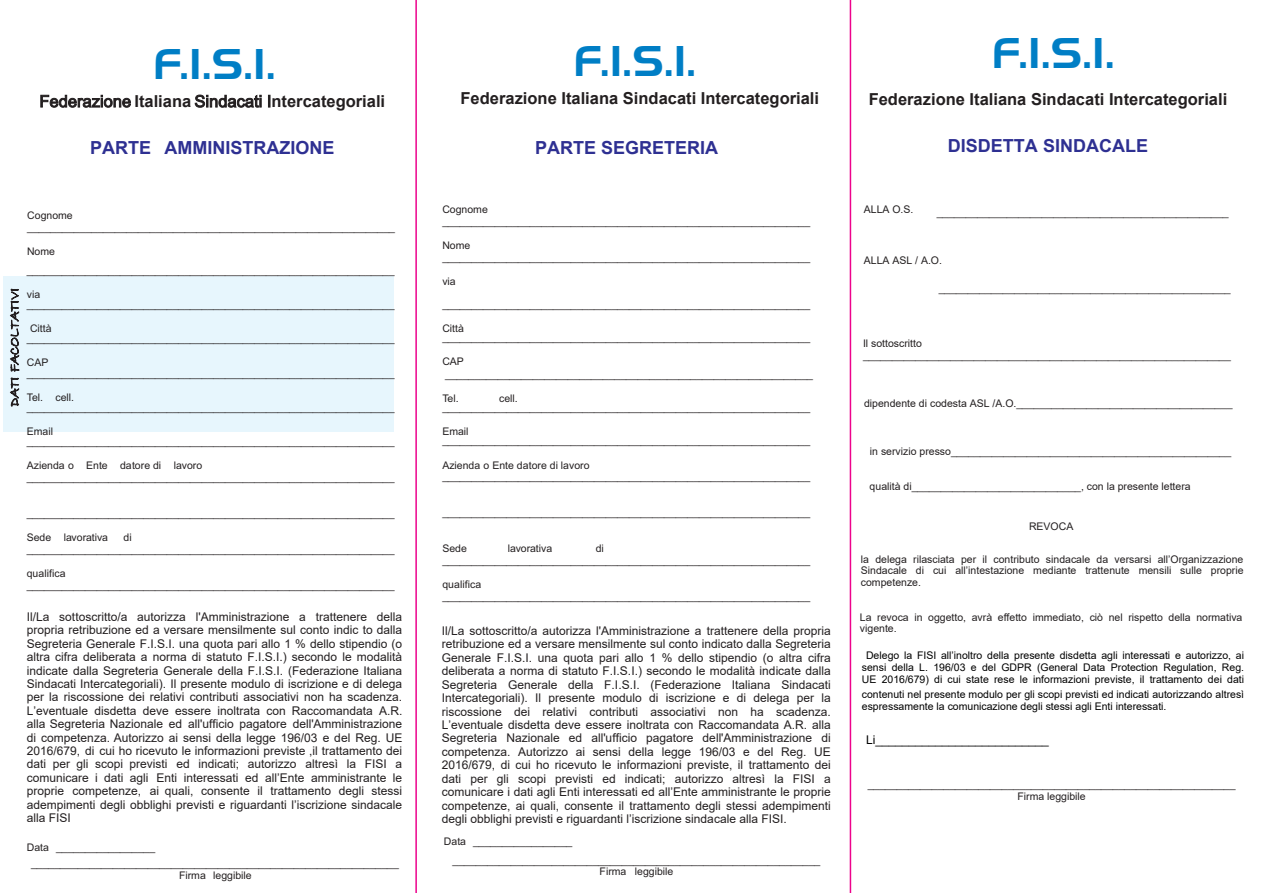
<style>
.page{position:relative;width:1263px;height:893px;background:#fff}
.page>*{position:absolute;margin:0;border:0;box-sizing:border-box;transform-origin:0 0}
.t1{font:700 45px "Handel Got D";color:#007ec5}
.t2{font:700 18px "Arial";color:#2e3092}
.t3{font:700 16.5px "Arial";color:#231f20}
.t4{font:13.5px "Bradley Hand ITC";letter-spacing:.005em;color:#231f20}
.t5{font:12px/13.4px "Arial";color:#231f20;text-align:justify}
.t6{font:12px "Arial";color:#000}
.t7{font:10.5px/12px "Arial";color:#231f20}
.t8{font:10.5px/12px "Arial";color:#000;text-align:center}
.s1{font-weight:400}
</style>
<div class="page">
<hr style="left:415px;top:0;width:2px;height:893px;background:#ed028c">
<hr style="left:850px;top:0;width:1px;height:893px;background:#ed028c">
<div style="left:4px;top:276px;width:390px;height:155px;background:#e7f6fd"></div>
<h1 class="t1" style="left:153px;top:37px;width:124px">F.I.S.I.</h1>
<h3 class="t3" style="left:39px;top:90px;width:347px"><span class="s1">Federazione</span> Italiana <span class="s1">Sindacati I</span>ntercategoriali</h3>
<h2 class="t2" style="left:90px;top:135px;width:246px">PARTE AMMINISTRAZIONE</h2>
<p class="t7" style="left:27px;top:209px;width:369px">Cognome _______________________________________________________________</p>
<p class="t7" style="left:27px;top:242px;width:369px;line-height:19.2px">Nome _______________________________________________________________</p>
<p class="t7" style="left:27px;top:290px;width:369px;line-height:9.9px">via _______________________________________________________________</p>
<p class="t7" style="left:27px;top:323px;width:369px;line-height:9.9px;text-indent:3px">Città _______________________________________________________________</p>
<p class="t7" style="left:27px;top:357px;width:369px;line-height:10.9px">CAP _______________________________________________________________</p>
<p class="t7" style="left:27px;top:392px;width:369px;line-height:9.9px">Tel. cell. _______________________________________________________________</p>
<p class="t7" style="left:27px;top:426px;width:369px;line-height:9.9px">Email _______________________________________________________________</p>
<p class="t7" style="left:27px;top:459px;width:369px">Azienda o Ente datore di lavoro _______________________________________________________________</p>
<p class="t7" style="left:27px;top:507px;width:369px">_______________________________________________________________</p>
<p class="t7" style="left:27px;top:531px;width:83px">Sede lavorativa</p>
<p class="t4" style="left:6px;top:406px;width:120px;rotate:-90deg">DATI FACOLTATIVI</p>
<p class="t7" style="left:27px;top:531px;width:369px;text-indent:97px">di _______________________________________________________________</p>
<p class="t7" style="left:27px;top:567px;width:369px">qualifica _______________________________________________________________</p>
<p class="t5" style="left:27px;top:610px;width:377px">Il/La sottoscritto/a autorizza l'Amministrazione a trattenere della propria retribuzione ed a versare mensilmente sul conto indic to dalla Segreteria Generale F.I.S.I. una quota pari allo 1 % dello stipendio (o altra cifra deliberata a norma di statuto F.I.S.I.) secondo le modalità indicate dalla Segreteria Generale della F.I.S.I. (Federazione Italiana Sindacati Intercategoriali). Il presente modulo di iscrizione e di delega per la riscossione dei relativi contributi associativi non ha scadenza.<br>L’eventuale disdetta deve essere inoltrata con Raccomandata A.R. alla Segreteria Nazionale ed all'ufficio pagatore dell'Amministrazione di competenza. Autorizzo ai sensi della legge 196/03 e del Reg. UE 2016/679, di cui ho ricevuto le informazioni previste ,il trattamento dei dati per gli scopi previsti ed indicati; autorizzo altresì la FISI a comunicare i dati agli Enti interessati ed all’Ente amministrante le proprie competenze, ai quali, consente il trattamento degli stessi adempimenti degli obblighi previsti e riguardanti l’iscrizione sindacale alla FISI</p>
<p class="t7" style="left:31px;top:840px;width:369px;line-height:15.8px;text-indent:-4px">Data _________________ _______________________________________________________________</p>
<p class="t7" style="left:179px;top:869px;width:74px">Firma leggibile</p>
<h1 class="t1" style="left:574px;top:34px;width:124px">F.I.S.I.</h1>
<h3 class="t3" style="left:461px;top:87px;width:360px">Federazione Italiana Sindacati Intercategoriali</h3>
<h2 class="t2" style="left:535px;top:135px;width:185px">PARTE SEGRETERIA</h2>
<p class="t7" style="left:442px;top:203px;width:369px">Cognome _______________________________________________________________</p>
<p class="t7" style="left:442px;top:239px;width:369px">Nome _______________________________________________________________</p>
<p class="t7" style="left:442px;top:275px;width:15px">via</p>
<p class="t7" style="left:442px;top:299px;width:369px">_______________________________________________________________</p>
<p class="t7" style="left:442px;top:324px;width:369px;line-height:9.1px">Città _______________________________________________________________</p>
<p class="t7" style="left:442px;top:355px;width:372px;line-height:12.9px">CAP _______________________________________________________________</p>
<p class="t7" style="left:442px;top:392px;width:18px">Tel.</p>
<p class="t7" style="left:442px;top:394px;width:369px;line-height:9.1px;text-indent:57px">cell. _______________________________________________________________</p>
<p class="t7" style="left:442px;top:427px;width:369px;line-height:9.1px">Email _______________________________________________________________</p>
<p class="t7" style="left:442px;top:459px;width:369px">Azienda o Ente datore di lavoro _______________________________________________________________</p>
<p class="t7" style="left:442px;top:506px;width:369px">_______________________________________________________________</p>
<p class="t7" style="left:442px;top:542px;width:26px">Sede</p>
<p class="t7" style="left:508px;top:542px;width:46px">lavorativa</p>
<p class="t7" style="left:442px;top:542px;width:369px;text-indent:153px">di _______________________________________________________________</p>
<p class="t7" style="left:442px;top:578px;width:369px">qualifica _______________________________________________________________</p>
<p class="t5" style="left:442px;top:624px;width:390px">Il/La sottoscritto/a autorizza l'Amministrazione a trattenere della propria retribuzione ed a versare mensilmente sul conto indicato dalla Segreteria Generale F.I.S.I. una quota pari allo 1 % dello stipendio (o altra cifra deliberata a norma di statuto F.I.S.I.) secondo le modalità indicate dalla Segreteria Generale della F.I.S.I. (Federazione Italiana Sindacati Intercategoriali). Il presente modulo di iscrizione e di delega per la riscossione dei relativi contributi associativi non ha scadenza.<br>L’eventuale disdetta deve essere inoltrata con Raccomandata A.R. alla Segreteria Nazionale ed all'ufficio pagatore dell'Amministrazione di competenza. Autorizzo ai sensi della legge 196/03 e del Reg. UE 2016/679, di cui ho ricevuto le informazioni previste, il trattamento dei dati per gli scopi previsti ed indicati; autorizzo altresì la FISI a comunicare i dati agli Enti interessati ed all’Ente amministrante le proprie competenze, ai quali, consente il trattamento degli stessi adempimenti degli obblighi previsti e riguardanti l’iscrizione sindacale alla FISI.</p>
<p class="t7" style="left:453px;top:832px;width:369px;line-height:18.8px;text-indent:-9px">Data _________________ _______________________________________________________________</p>
<p class="t7" style="left:600px;top:866px;width:75px">Firma leggibile</p>
<h1 class="t1" style="left:992px;top:27px;width:124px">F.I.S.I.</h1>
<h3 class="t3" style="left:869px;top:88px;width:360px">Federazione Italiana Sindacati Intercategoriali</h3>
<h2 class="t2" style="left:948px;top:133px;width:202px">DISDETTA SINDACALE</h2>
<p class="t7" style="left:864px;top:203px;width:51px">ALLA O.S.</p>
<p class="t7" style="left:937px;top:206px;width:293px">__________________________________________________</p>
<p class="t7" style="left:864px;top:254px;width:80px">ALLA ASL / A.O.</p>
<p class="t7" style="left:939px;top:282px;width:293px">__________________________________________________</p>
<p class="t7" style="left:863px;top:337px;width:369px;line-height:12.6px">Il sottoscritto _______________________________________________________________</p>
<p class="t7" style="left:864px;top:397px;width:370px">dipendente di codesta ASL /A.O._____________________________________</p>
<p class="t7" style="left:870px;top:445px;width:363px">in servizio presso________________________________________________</p>
<p class="t7" style="left:870px;top:480px;width:323px">qualità di_____________________________, con la presente lettera</p>
<p class="t7" style="left:1029px;top:520px;width:46px">REVOCA</p>
<p class="t7" style="left:861px;top:554px;width:384px;line-height:11.2px;text-align:justify">la delega rilasciata per il contributo sindacale da versarsi all’Organizzazione Sindacale di cui all’intestazione mediante trattenute mensili sulle proprie competenze.</p>
<p class="t7" style="left:860px;top:612px;width:384px;line-height:11.2px">La revoca in oggetto, avrà effetto immediato, ciò nel rispetto della normativa vigente.</p>
<p class="t8" style="left:862px;top:649px;width:384px">Delego la FISI all’inoltro della presente disdetta agli interessati e autorizzo, ai sensi della L. 196/03 e del GDPR (General Data Protection Regulation, Reg.<br>UE 2016/679) di cui state rese le informazioni previste, il trattamento dei dati</p>
<p class="t8" style="left:862px;top:688px;width:384px;text-align:left">contenuti nel presente modulo per gli scopi previsti ed indicati autorizzando altresì espressamente la comunicazione degli stessi agli Enti interessati.</p>
<p class="t6" style="left:866px;top:731px;width:184px">Li__________________________</p>
<p class="t7" style="left:868px;top:778px;width:369px;line-height:12.6px;text-align:center">_______________________________________________________________<br>Firma leggibile</p>
</div>
